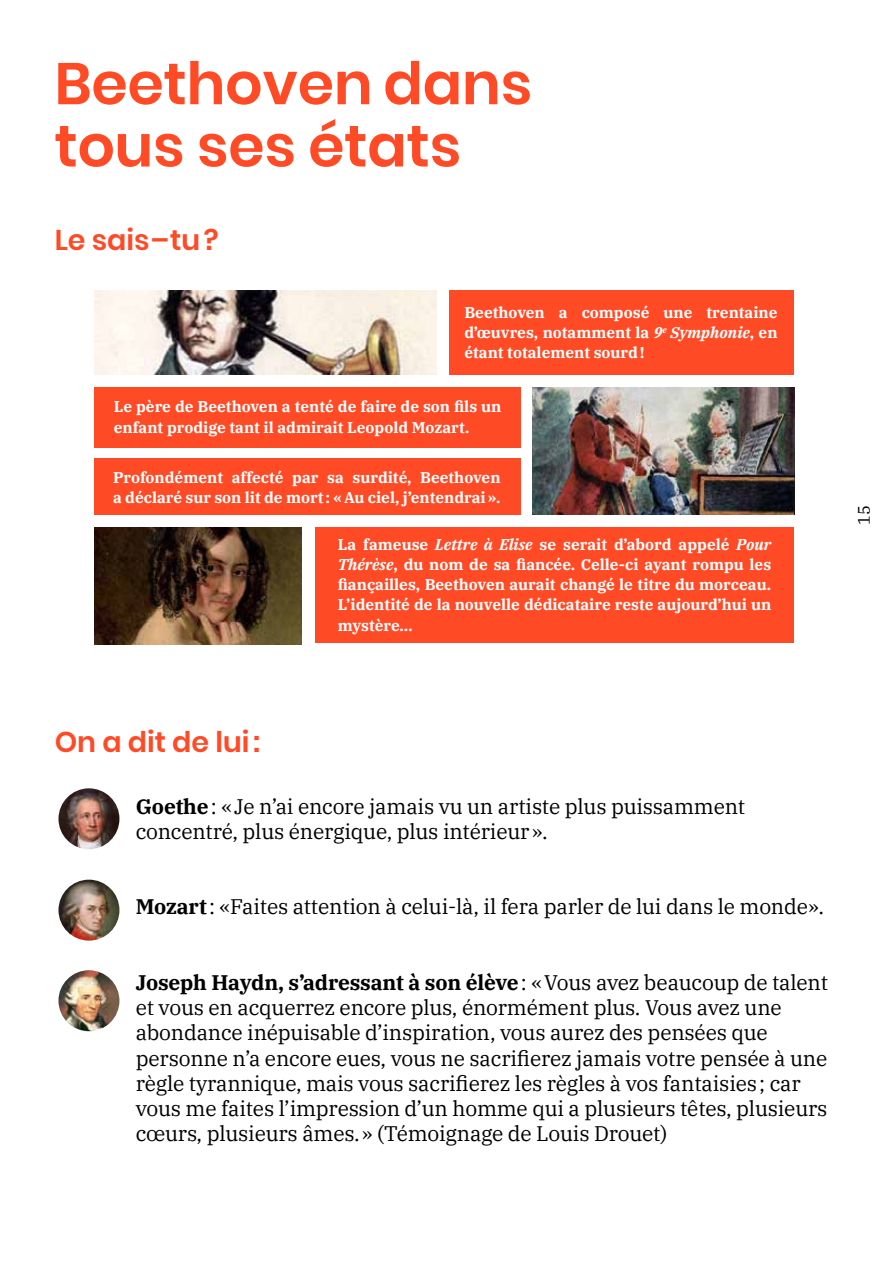
<style>
.page{position:relative;width:893px;height:1263px;background:#fff}
.page>*{position:absolute;margin:0;border:0;box-sizing:border-box;transform-origin:0 0}
.t1{font:600 58.65px/62.2px "Poppins";letter-spacing:-.005em;color:#ff4a26}
.t2{font:600 28.5px "Poppins";color:#ff4a26}
.t3{font:21px/25.2px "IBM Plex Serif";letter-spacing:-.01em;color:#000}
.t4{font:16.5px "IBM Plex Serif";color:#000}
.t5{font:700 15.45px/20.1px "IBM Plex Serif";color:#fff;text-align:justify}
.s1{font-style:italic}
.s2{font-weight:700}
</style>
<div class="page">
<div style="left:450px;top:290px;width:344px;height:85px;background:#ff4a26"></div>
<div style="left:94px;top:387px;width:427px;height:60px;background:#ff4a26"></div>
<div style="left:94px;top:458px;width:427px;height:57px;background:#ff4a26"></div>
<img style="left:532px;top:388px;width:262px;height:126px">
<img style="left:94px;top:290px;width:342px;height:85px">
<div style="left:315px;top:527px;width:479px;height:116px;background:#ff4a26"></div>
<img style="left:94px;top:527px;width:208px;height:117px">
<img style="left:58px;top:788px;width:61px;height:61px;border-radius:30px">
<img style="left:58px;top:880px;width:61px;height:61px;border-radius:30px">
<img style="left:58px;top:970px;width:61px;height:61px;border-radius:30px">
<h1 class="t1" style="left:55px;top:53px;width:479px">Beethoven dans tous ses états</h1>
<h2 class="t2" style="left:55px;top:223px;width:165px">Le sais–tu?</h2>
<p class="t5" style="left:464px;top:301px;width:315px">Beethoven a composé une trentaine d’œuvres, notamment la <span class="s1">9</span><sup>e</sup> <span class="s1">Symphonie</span>, en étant totalement sourd!</p>
<p class="t5" style="left:114px;top:396px;width:389px">Le père de Beethoven a tenté de faire de son fils un enfant prodige tant il admirait Leopold Mozart.</p>
<p class="t5" style="left:113px;top:466px;width:389px">Profondément affecté par sa surdité, Beethoven a déclaré sur son lit de mort: «Au ciel, j’entendrai».</p>
<p class="t5" style="left:338px;top:533px;width:435px">La fameuse <span class="s1">Lettre à Elise</span> se serait d’abord appelé <span class="s1">Pour Thérèse</span>, du nom de sa fiancée. Celle-ci ayant rompu les fiançailles, Beethoven aurait changé le titre du morceau.<br>L’identité de la nouvelle dédicataire reste aujourd’hui un mystère…</p>
<p class="t4" style="left:851px;top:525px;width:21px;rotate:-90deg">15</p>
<h2 class="t2" style="left:55px;top:725px;width:207px">On a dit de lui:</h2>
<p class="t3" style="left:136px;top:792px;width:611px"><span class="s2">Goethe</span>: «Je n’ai encore jamais vu un artiste plus puissamment concentré, plus énergique, plus intérieur».</p>
<p class="t3" style="left:136px;top:893px;width:690px"><span class="s2">Mozart</span>: «Faites attention à celui-là, il fera parler de lui dans le monde».</p>
<p class="t3" style="left:136px;top:968px;width:694px"><span class="s2">Joseph Haydn, s’adressant à son élève</span>: «Vous avez beaucoup de talent et vous en acquerrez encore plus, énormément plus. Vous avez une abondance inépuisable d’inspiration, vous aurez des pensées que personne n’a encore eues, vous ne sacrifierez jamais votre pensée à une règle tyrannique, mais vous sacrifierez les règles à vos fantaisies; car vous me faites l’impression d’un homme qui a plusieurs têtes, plusieurs cœurs, plusieurs âmes.» (Témoignage de Louis Drouet)</p>
</div>
